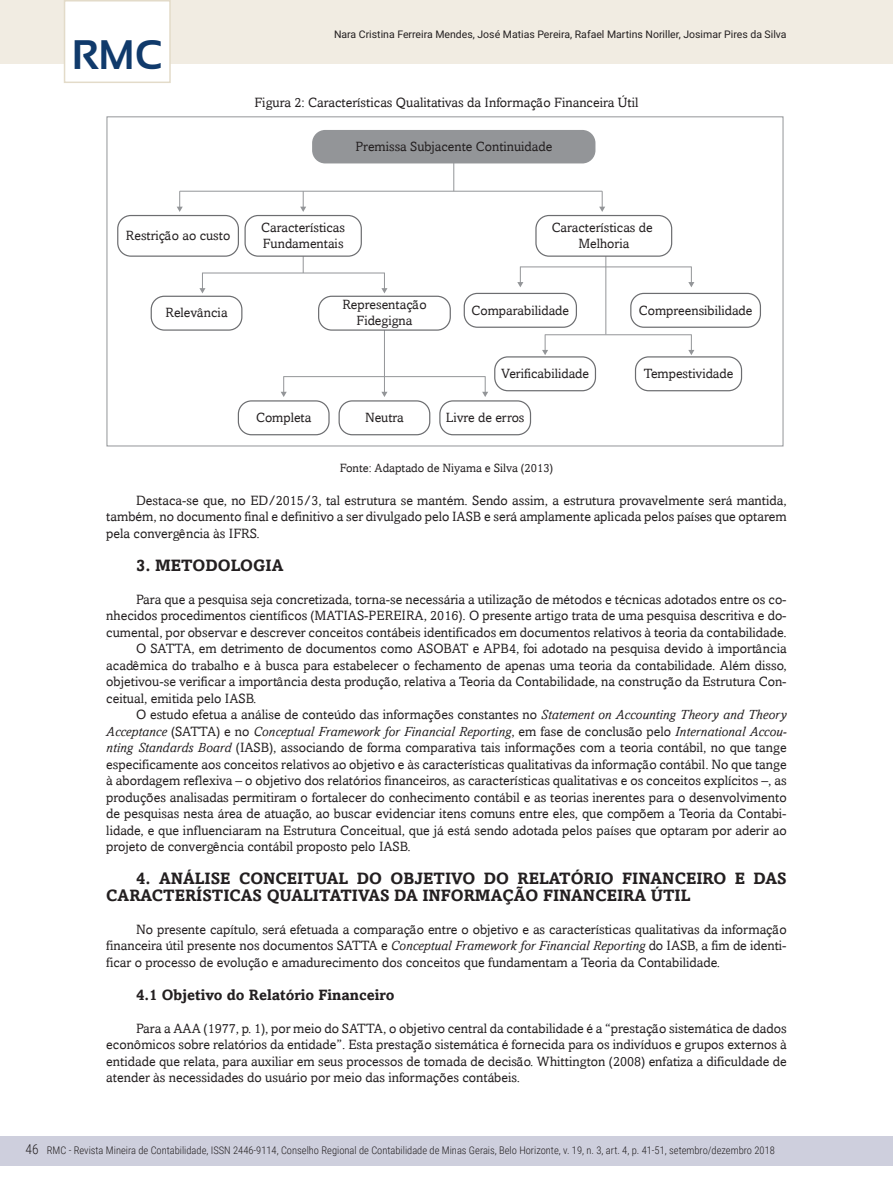
<style>
.page{position:relative;width:893px;height:1191px;background:#fff}
.page>*{position:absolute;margin:0;border:0;box-sizing:border-box;transform-origin:0 0}
.t1{font:700 41.25px "Sansation";color:#103a6b}
.intertitulo_1{font:700 16.5px/16.5px "Amasis";color:#231f20}
.intertitulo_1_1{font:700 15px "Amasis";color:#231f20}
.texto_corrido_1{font:13.5px/16.5px "Amasis";color:#231f20;text-align:justify}
.Tabela-_titulo{font:13.5px "Amasis";color:#231f20}
.t2{font:300 13.5px "Roboto Condensed";color:#231f20}
.t3{font:13.35px/16px "Amasis";color:#231f20;text-align:center}
.Fonte-tab-img{font:12px "Amasis";color:#231f20}
.t4{font:300 10.5px "Roboto Condensed";color:#231f20}
.t5{font:10.5px "Roboto";color:#231f20}
.s1{font-style:italic}
</style>
<div class="page">
<div style="left:0;top:1135px;width:893px;height:30px;background:#cecfdd"></div>
<div style="left:0;top:0;width:893px;height:64px;background:#f1ece2"></div>
<div style="left:64px;top:0;width:107px;height:83px;background:#fff;border:2px solid #e3dbc9"></div>
<div style="left:312px;top:130px;width:283px;height:33px;background:#939598;border-radius:13px"></div>
<div style="left:117px;top:215px;width:122px;height:42px;border:1px solid #6c6d70;border-radius:13px"></div>
<div style="left:151px;top:296px;width:91px;height:35px;border:1px solid #6c6d70;border-radius:13px"></div>
<div style="left:464px;top:293px;width:113px;height:35px;border:1px solid #6c6d70;border-radius:13px"></div>
<div style="left:494px;top:356px;width:102px;height:35px;border:1px solid #6c6d70;border-radius:13px"></div>
<div style="left:238px;top:400px;width:92px;height:35px;border:1px solid #6c6d70;border-radius:13px"></div>
<div style="left:339px;top:400px;width:91px;height:35px;border:1px solid #6c6d70;border-radius:13px"></div>
<div style="left:439px;top:400px;width:92px;height:35px;border:1px solid #6c6d70;border-radius:13px"></div>
<div style="left:635px;top:356px;width:107px;height:35px;border:1px solid #6c6d70;border-radius:13px"></div>
<div style="left:630px;top:293px;width:131px;height:35px;border:1px solid #6c6d70;border-radius:13px"></div>
<svg style="left:303px;top:257px;width:1px;height:16px"></svg>
<hr style="left:202px;top:273px;width:182px;height:1px;background:#939598">
<svg style="left:199px;top:273px;width:6px;height:20px"></svg>
<svg style="left:381px;top:273px;width:6px;height:20px"></svg>
<hr style="left:384px;top:330px;width:1px;height:46px;background:#939598">
<hr style="left:284px;top:376px;width:201px;height:1px;background:#939598">
<svg style="left:281px;top:376px;width:6px;height:21px"></svg>
<svg style="left:381px;top:376px;width:6px;height:21px"></svg>
<svg style="left:482px;top:376px;width:6px;height:21px"></svg>
<hr style="left:605px;top:256px;width:1px;height:78px;background:#939598">
<hr style="left:520px;top:267px;width:171px;height:1px;background:#939598">
<svg style="left:517px;top:267px;width:6px;height:20px"></svg>
<svg style="left:688px;top:267px;width:6px;height:20px"></svg>
<hr style="left:545px;top:334px;width:146px;height:1px;background:#939598">
<svg style="left:542px;top:334px;width:6px;height:21px"></svg>
<svg style="left:688px;top:334px;width:6px;height:21px"></svg>
<hr style="left:453px;top:157px;width:1px;height:34px;background:#939598">
<hr style="left:180px;top:191px;width:422px;height:1px;background:#939598">
<svg style="left:177px;top:191px;width:6px;height:21px"></svg>
<svg style="left:300px;top:191px;width:6px;height:21px"></svg>
<svg style="left:599px;top:191px;width:6px;height:21px"></svg>
<div style="left:318px;top:296px;width:133px;height:35px;border:1px solid #6c6d70;border-radius:13px"></div>
<div style="left:244px;top:215px;width:118px;height:42px;border:1px solid #6c6d70;border-radius:13px"></div>
<div style="left:535px;top:215px;width:137px;height:42px;border:1px solid #6c6d70;border-radius:13px"></div>
<h1 class="t1" style="left:72px;top:32px;width:92px">RMC</h1>
<p class="t5" style="left:334px;top:27px;width:454px">Nara Cristina Ferreira Mendes, José Matias Pereira, Rafael Martins Noriller, Josimar Pires da Silva</p>
<p class="Tabela-_titulo" style="left:254px;top:95px;width:386px">Figura 2: Características Qualitativas da Informação Financeira Útil</p>
<p class="t3" style="left:355px;top:138px;width:198px">Premissa Subjacente Continuidade</p>
<p class="t3" style="left:126px;top:227px;width:106px">Restrição ao custo</p>
<p class="t3" style="left:261px;top:219px;width:85px;text-align:left">Características<br>Fundamentais</p>
<p class="t3" style="left:166px;top:305px;width:64px">Relevância</p>
<p class="t3" style="left:342px;top:297px;width:86px">Representação<br>Fidegigna</p>
<p class="t3" style="left:552px;top:219px;width:103px">Características de<br>Melhoria</p>
<p class="t3" style="left:472px;top:302px;width:99px">Comparabilidade</p>
<p class="t3" style="left:639px;top:302px;width:115px">Compreensibilidade</p>
<p class="t3" style="left:501px;top:365px;width:89px">Verificabilidade</p>
<p class="t3" style="left:644px;top:365px;width:91px">Tempestividade</p>
<p class="t3" style="left:256px;top:409px;width:57px">Completa</p>
<p class="t3" style="left:365px;top:409px;width:40px">Neutra</p>
<p class="t3" style="left:446px;top:409px;width:80px">Livre de erros</p>
<p class="Fonte-tab-img" style="left:340px;top:460px;width:215px">Fonte: Adaptado de Niyama e Silva (2013)</p>
<p class="texto_corrido_1" style="left:106px;top:491px;width:682px;text-indent:30px">Destaca-se que, no ED/2015/3, tal estrutura se mantém. Sendo assim, a estrutura provavelmente será mantida, também, no documento final e definitivo a ser divulgado pelo IASB e será amplamente aplicada pelos países que optarem pela convergência às IFRS.</p>
<p class="intertitulo_1" style="left:136px;top:556px;width:149px">3. METODOLOGIA</p>
<p class="texto_corrido_1" style="left:106px;top:590px;width:682px;text-indent:30px">Para que a pesquisa seja concretizada, torna-se necessária a utilização de métodos e técnicas adotados entre os co&shy;nhecidos procedimentos científicos (MATIAS-PEREIRA, 2016). O presente artigo trata de uma pesquisa descritiva e do&shy;cumental, por observar e descrever conceitos contábeis identificados em documentos relativos à teoria da contabilidade.</p>
<p class="texto_corrido_1" style="left:106px;top:640px;width:682px;text-indent:30px">O SATTA, em detrimento de documentos como ASOBAT e APB4, foi adotado na pesquisa devido à importância acadêmica do trabalho e à busca para estabelecer o fechamento de apenas uma teoria da contabilidade. Além disso, objetivou-se verificar a importância desta produção, relativa a Teoria da Contabilidade, na construção da Estrutura Con&shy;ceitual, emitida pelo IASB.</p>
<p class="texto_corrido_1" style="left:106px;top:706px;width:682px;text-indent:30px">O estudo efetua a análise de conteúdo das informações constantes no <span class="s1">Statement on Accounting Theory and Theory Acceptance</span> (SATTA) e no <span class="s1">Conceptual Framework for Financial Reporting</span>, em fase de conclusão pelo <span class="s1">International Accou&shy;nting Standards Board</span> (IASB), associando de forma comparativa tais informações com a teoria contábil, no que tange especificamente aos conceitos relativos ao objetivo e às características qualitativas da informação contábil. No que tange à abordagem reflexiva – o objetivo dos relatórios financeiros, as características qualitativas e os conceitos explícitos –, as produções analisadas permitiram o fortalecer do conhecimento contábil e as teorias inerentes para o desenvolvimento de pesquisas nesta área de atuação, ao buscar evidenciar itens comuns entre eles, que compõem a Teoria da Contabi&shy;lidade, e que influenciaram na Estrutura Conceitual, que já está sendo adotada pelos países que optaram por aderir ao projeto de convergência contábil proposto pelo IASB.</p>
<p class="intertitulo_1" style="left:106px;top:870px;width:682px;text-indent:30px">4. ANÁLISE CONCEITUAL DO OBJETIVO DO RELATÓRIO FINANCEIRO E DAS<br>CARACTERÍSTICAS QUALITATIVAS DA INFORMAÇÃO FINANCEIRA ÚTIL</p>
<p class="texto_corrido_1" style="left:106px;top:920px;width:682px;text-indent:30px">No presente capítulo, será efetuada a comparação entre o objetivo e as características qualitativas da informação financeira útil presente nos documentos SATTA e <span class="s1">Conceptual Framework for Financial Reporting</span> do IASB, a fim de identi&shy;ficar o processo de evolução e amadurecimento dos conceitos que fundamentam a Teoria da Contabilidade.</p>
<p class="intertitulo_1_1" style="left:136px;top:985px;width:260px">4.1 Objetivo do Relatório Financeiro</p>
<p class="texto_corrido_1" style="left:106px;top:1019px;width:682px;text-indent:30px">Para a AAA (1977, p. 1), por meio do SATTA, o objetivo central da contabilidade é a “prestação sistemática de dados econômicos sobre relatórios da entidade”. Esta prestação sistemática é fornecida para os indivíduos e grupos externos à entidade que relata, para auxiliar em seus processos de tomada de decisão. Whittington (2008) enfatiza a dificuldade de atender às necessidades do usuário por meio das informações contábeis.</p>
<p class="t2" style="left:26px;top:1140px;width:15px">46</p>
<p class="t4" style="left:47px;top:1143px;width:730px">RMC - Revista Mineira de Contabilidade, ISSN 2446-9114, Conselho Regional de Contabilidade de Minas Gerais, Belo Horizonte, v. 19, n. 3, art. 4, p. 41-51, setembro/dezembro 2018</p>
</div>
